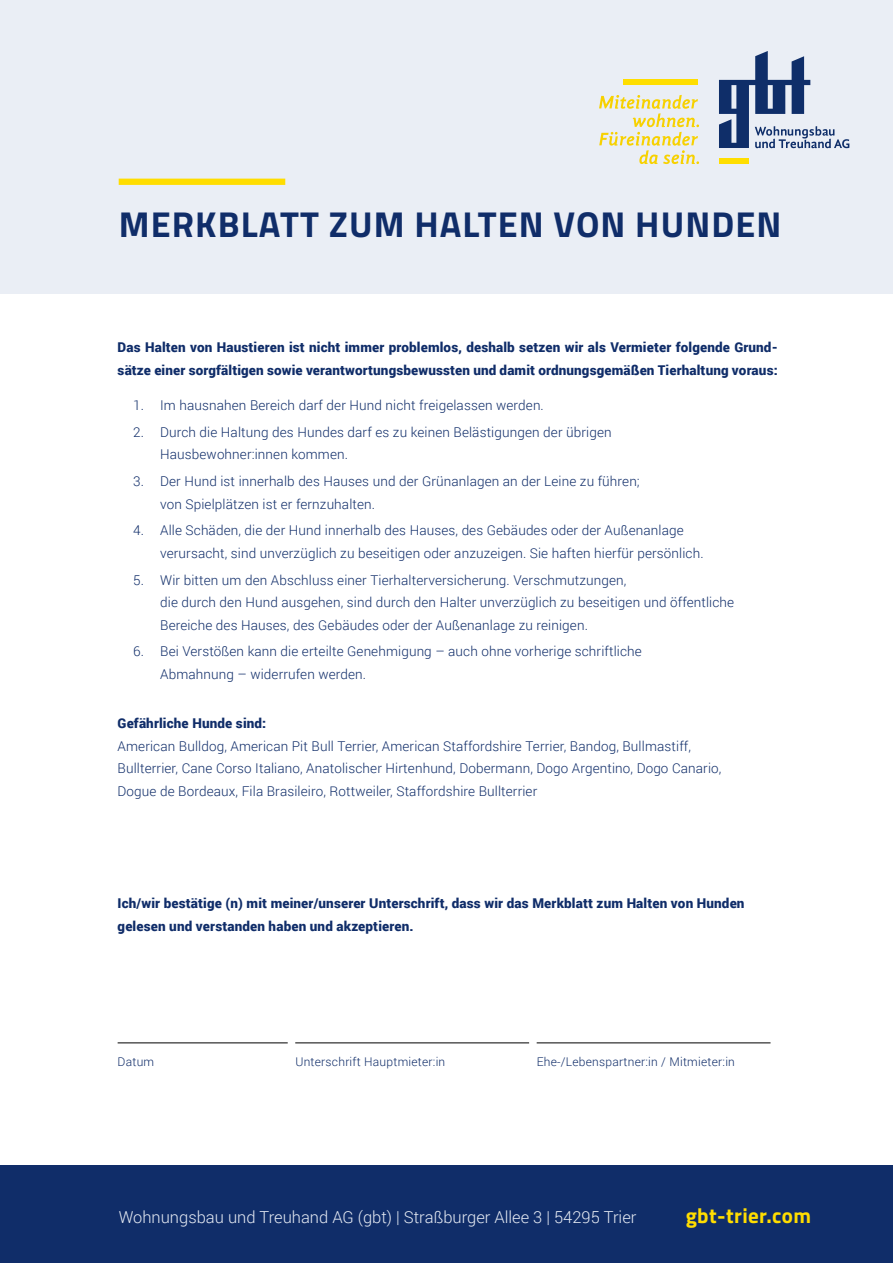
<style>
.page{position:relative;width:893px;height:1263px;background:#fff}
.page>*{position:absolute;margin:0;border:0;box-sizing:border-box;transform-origin:0 0}
.t1{font:700 36px "Titillium";letter-spacing:.03em;color:#102d69}
.t2{font:700 21px "Titillium";letter-spacing:.02em;color:#fd0}
.t3{font:300 16.5px "Roboto";color:#e5eaf3}
.t4{font:300 13.5px/22.5px "Roboto";letter-spacing:.01em;color:#102d69}
.t5{font:900 13.5px/22.5px "Roboto";letter-spacing:.01em;color:#102d69}
.t6{font:300 12px "Roboto";letter-spacing:.02em;color:#102d69}
</style>
<div class="page">
<div style="left:0;top:1165px;width:893px;height:98px;background:#102d69"></div>
<div style="left:0;top:0;width:893px;height:293px;background:#eaeef5"></div>
<div style="left:119px;top:179px;width:166px;height:6px;background:#fd0"></div>
<div style="left:719px;top:159px;width:30px;height:5px;background:#ffde00"></div>
<svg style="left:719px;top:51px;width:130px;height:97px"></svg>
<svg style="left:599px;top:95px;width:100px;height:69px"></svg>
<div style="left:623px;top:80px;width:75px;height:5px;background:#ffde00"></div>
<hr style="left:118px;top:1043px;width:170px;height:1px;background:#000">
<hr style="left:295px;top:1043px;width:234px;height:1px;background:#000">
<hr style="left:537px;top:1043px;width:233px;height:1px;background:#000">
<h1 class="t1" style="left:119px;top:196px;width:664px">MERKBLATT ZUM HALTEN VON HUNDEN</h1>
<p class="t5" style="left:118px;top:336px;width:662px">Das Halten von Haustieren ist nicht immer problemlos, deshalb setzen wir als Vermieter folgende Grund&shy;sätze einer sorgfältigen sowie verantwortungsbewussten und damit ordnungsgemäßen Tierhaltung voraus:</p>
<p class="t4" style="left:133px;top:393px;width:412px">1. Im hausnahen Bereich darf der Hund nicht freigelassen werden.</p>
<p class="t4" style="left:160px;top:420px;width:453px;text-indent:-27px">2. Durch die Haltung des Hundes darf es zu keinen Belästigungen der übrigen<br>Hausbewohner:innen kommen.</p>
<p class="t4" style="left:160px;top:469px;width:481px;text-indent:-27px">3. Der Hund ist innerhalb des Hauses und der Grünanlagen an der Leine zu führen; von Spielplätzen ist er fernzuhalten.</p>
<p class="t4" style="left:160px;top:519px;width:545px;text-indent:-27px">4. Alle Schäden, die der Hund innerhalb des Hauses, des Gebäudes oder der Außenanlage verursacht, sind unverzüglich zu beseitigen oder anzuzeigen. Sie haften hierfür persönlich.</p>
<p class="t4" style="left:160px;top:568px;width:576px;text-indent:-27px">5. Wir bitten um den Abschluss einer Tierhalterversicherung. Verschmutzungen,<br>die durch den Hund ausgehen, sind durch den Halter unverzüglich zu beseitigen und öffentliche<br>Bereiche des Hauses, des Gebäudes oder der Außenanlage zu reinigen.</p>
<p class="t4" style="left:160px;top:640px;width:483px;text-indent:-27px">6. Bei Verstößen kann die erteilte Genehmigung – auch ohne vorherige schriftliche<br>Abmahnung – widerrufen werden.</p>
<p class="t5" style="left:118px;top:711px;width:150px">Gefährliche Hunde sind:</p>
<p class="t4" style="left:118px;top:734px;width:605px">American Bulldog, American Pit Bull Terrier, American Staffordshire Terrier, Bandog, Bullmastiff,<br>Bullterrier, Cane Corso Italiano, Anatolischer Hirtenhund, Dobermann, Dogo Argentino, Dogo Canario,<br>Dogue de Bordeaux, Fila Brasileiro, Rottweiler, Staffordshire Bullterrier</p>
<p class="t5" style="left:118px;top:891px;width:628px">Ich/wir bestätige (n) mit meiner/unserer Unterschrift, dass wir das Merkblatt zum Halten von Hunden gelesen und verstanden haben und akzeptieren.</p>
<p class="t6" style="left:118px;top:1053px;width:38px">Datum</p>
<p class="t6" style="left:295px;top:1053px;width:151px">Unterschrift Hauptmieter:in</p>
<p class="t6" style="left:537px;top:1053px;width:200px">Ehe-/Lebenspartner:in / Mitmieter:in</p>
<p class="t3" style="left:119px;top:1206px;width:519px">Wohnungsbau und Treuhand AG (gbt) | Straßburger Allee 3 | 54295 Trier</p>
<h2 class="t2" style="left:686px;top:1200px;width:127px">gbt-trier.com</h2>
</div>
